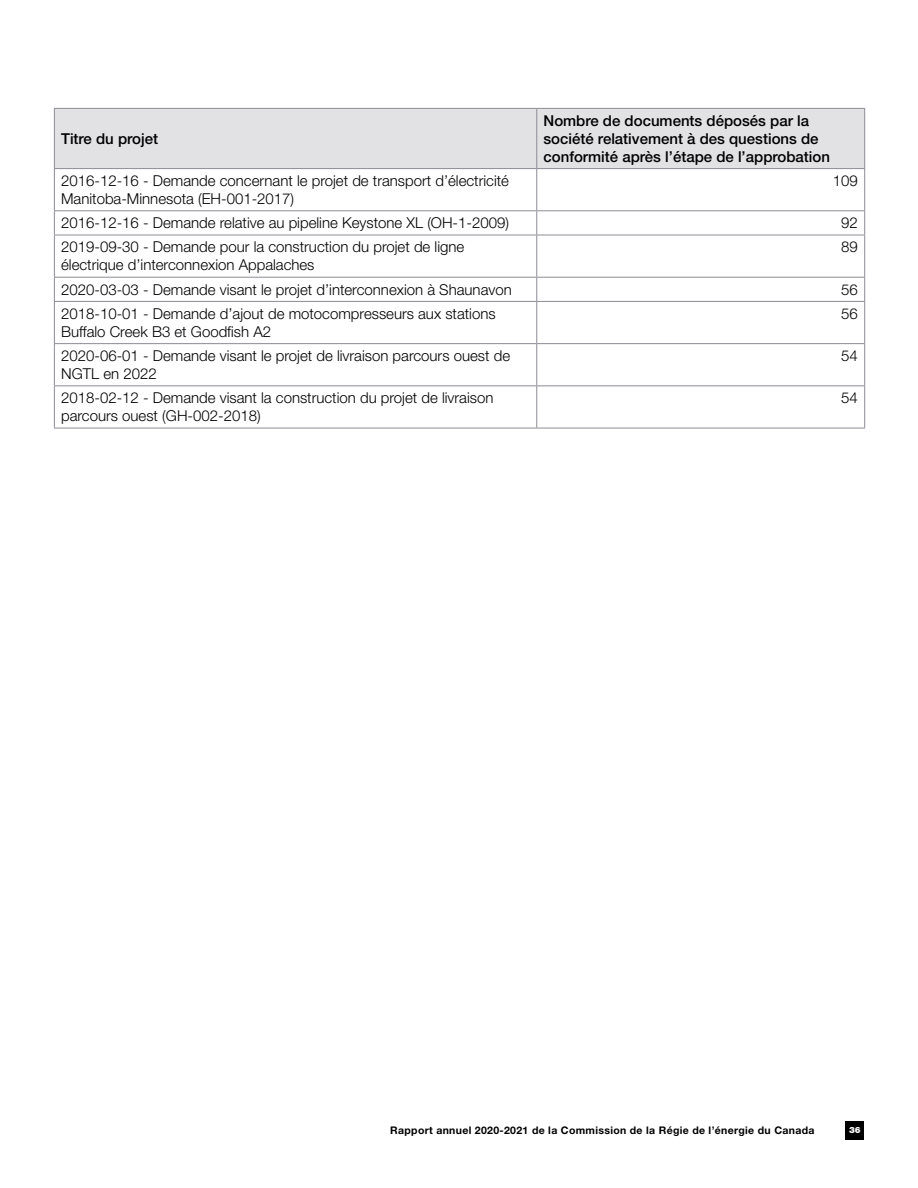
<style>
.page{position:relative;width:918px;height:1188px;background:#fff}
.page>*{position:absolute;margin:0;border:0;box-sizing:border-box;transform-origin:0 0}
.t1{font:300 15px/18px "Helvetica Neue LT Std";color:#000}
.t2{font:500 15px/18px "Helvetica Neue LT Std";color:#000}
.t3{font:700 10.5px "Helvetica Neue LT Std";letter-spacing:.03em;color:#000}
.t4{font:900 8.7px "Helvetica Neue LT Std";color:#fff}
</style>
<div class="page">
<div style="left:846px;top:1121px;width:18px;height:18px;background:#000"></div>
<div style="left:55px;top:109px;width:809px;height:59px;background:#e2e2e5"></div>
<svg style="left:55px;top:169px;width:809px;height:259px"></svg>
<hr style="left:536px;top:109px;width:1px;height:59px;background:#8c8c96">
<hr style="left:54px;top:169px;width:1px;height:41px;background:#8c8c96">
<hr style="left:536px;top:169px;width:1px;height:41px;background:#8c8c96">
<hr style="left:864px;top:169px;width:1px;height:41px;background:#8c8c96">
<hr style="left:54px;top:210px;width:483px;height:1px;background:#8c8c96">
<svg style="left:54px;top:211px;width:1px;height:24px"></svg>
<hr style="left:537px;top:210px;width:328px;height:1px;background:#8c8c96">
<svg style="left:536px;top:211px;width:1px;height:24px"></svg>
<svg style="left:864px;top:211px;width:1px;height:24px"></svg>
<hr style="left:54px;top:235px;width:483px;height:1px;background:#8c8c96">
<hr style="left:54px;top:235px;width:1px;height:42px;background:#8c8c96">
<hr style="left:537px;top:235px;width:328px;height:1px;background:#8c8c96">
<hr style="left:536px;top:235px;width:1px;height:42px;background:#8c8c96">
<hr style="left:864px;top:235px;width:1px;height:42px;background:#8c8c96">
<hr style="left:54px;top:277px;width:483px;height:1px;background:#8c8c96">
<svg style="left:54px;top:278px;width:1px;height:23px"></svg>
<hr style="left:537px;top:277px;width:328px;height:1px;background:#8c8c96">
<svg style="left:536px;top:278px;width:1px;height:23px"></svg>
<svg style="left:864px;top:278px;width:1px;height:23px"></svg>
<hr style="left:54px;top:301px;width:483px;height:1px;background:#8c8c96">
<hr style="left:54px;top:302px;width:1px;height:41px;background:#8c8c96">
<hr style="left:537px;top:301px;width:328px;height:1px;background:#8c8c96">
<hr style="left:536px;top:302px;width:1px;height:41px;background:#8c8c96">
<hr style="left:864px;top:302px;width:1px;height:41px;background:#8c8c96">
<hr style="left:54px;top:343px;width:483px;height:1px;background:#8c8c96">
<hr style="left:54px;top:344px;width:1px;height:41px;background:#8c8c96">
<hr style="left:537px;top:343px;width:328px;height:1px;background:#8c8c96">
<hr style="left:536px;top:344px;width:1px;height:41px;background:#8c8c96">
<hr style="left:864px;top:344px;width:1px;height:41px;background:#8c8c96">
<hr style="left:54px;top:385px;width:483px;height:1px;background:#8c8c96">
<hr style="left:54px;top:386px;width:1px;height:42px;background:#8c8c96">
<hr style="left:537px;top:385px;width:328px;height:1px;background:#8c8c96">
<hr style="left:536px;top:386px;width:1px;height:42px;background:#8c8c96">
<hr style="left:864px;top:386px;width:1px;height:42px;background:#8c8c96">
<hr style="left:54px;top:428px;width:483px;height:1px;background:#8c8c96">
<hr style="left:537px;top:428px;width:328px;height:1px;background:#8c8c96">
<hr style="left:54px;top:108px;width:483px;height:1px;background:#8c8c96">
<hr style="left:54px;top:109px;width:1px;height:59px;background:#8c8c96">
<hr style="left:537px;top:108px;width:328px;height:1px;background:#8c8c96">
<hr style="left:864px;top:109px;width:1px;height:59px;background:#8c8c96">
<hr style="left:54px;top:168px;width:483px;height:1px;background:#8c8c96">
<hr style="left:537px;top:168px;width:328px;height:1px;background:#8c8c96">
<p class="t2" style="left:61px;top:129px;width:98px">Titre du projet</p>
<p class="t2" style="left:544px;top:111px;width:288px">Nombre de documents déposés par la société relativement à des questions de conformité après l’étape de l’approbation</p>
<p class="t1" style="left:61px;top:171px;width:449px">2016-12-16 - Demande concernant le projet de transport d’électricité<br>Manitoba-Minnesota (EH-001-2017)</p>
<p class="t1" style="left:833px;top:171px;width:27px">109</p>
<p class="t1" style="left:61px;top:214px;width:449px">2016-12-16 - Demande relative au pipeline Keystone XL (OH-1-2009)</p>
<p class="t1" style="left:841px;top:214px;width:18px">92</p>
<p class="t1" style="left:61px;top:238px;width:405px">2019-09-30 - Demande pour la construction du projet de ligne électrique d’interconnexion Appalaches</p>
<p class="t1" style="left:841px;top:238px;width:18px">89</p>
<p class="t1" style="left:61px;top:280px;width:452px">2020-03-03 - Demande visant le projet d’interconnexion à Shaunavon</p>
<p class="t1" style="left:841px;top:280px;width:18px">56</p>
<p class="t1" style="left:61px;top:304px;width:436px">2018-10-01 - Demande d’ajout de motocompresseurs aux stations<br>Buffalo Creek B3 et Goodfish A2</p>
<p class="t1" style="left:841px;top:304px;width:18px">56</p>
<p class="t1" style="left:61px;top:346px;width:451px">2020-06-01 - Demande visant le projet de livraison parcours ouest de<br>NGTL en 2022</p>
<p class="t1" style="left:841px;top:346px;width:18px">54</p>
<p class="t1" style="left:61px;top:389px;width:434px">2018-02-12 - Demande visant la construction du projet de livraison parcours ouest (GH-002-2018)</p>
<p class="t1" style="left:841px;top:389px;width:18px">54</p>
<p class="t3" style="left:390px;top:1124px;width:426px">Rapport annuel 2020-2021 de la Commission de la Régie de l’énergie du Canada</p>
<p class="t4" style="left:849px;top:1125px;width:13px">36</p>
</div>
